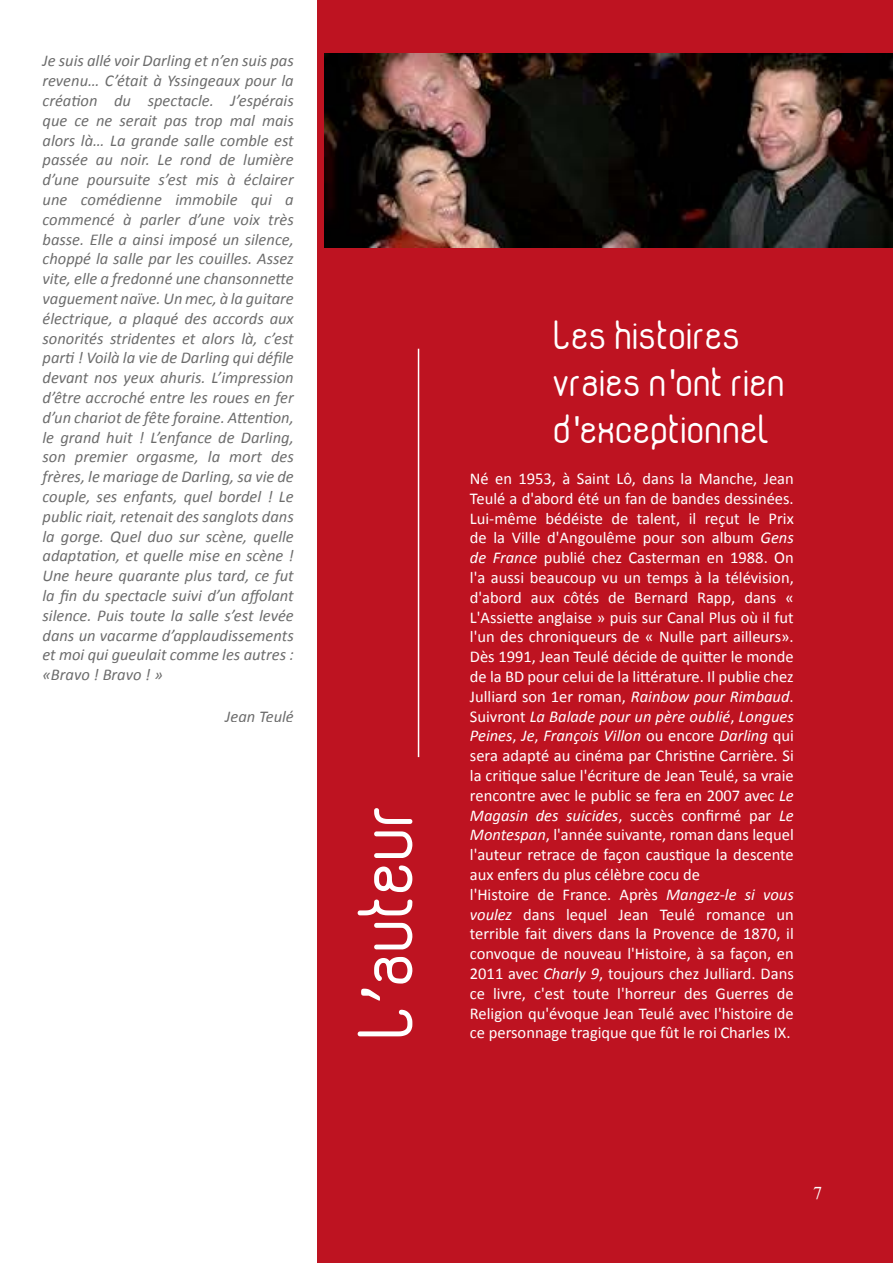
<style>
.page{position:relative;width:893px;height:1263px;background:#fff}
.page>*{position:absolute;margin:0;border:0;box-sizing:border-box;transform-origin:0 0}
.t1{font:75px "Genikas";color:#fff}
.t2{font:39px/46.8px "Genikas";color:#fff}
.t3{font:18px "Times New Roman";color:#fff}
.t4{font:16.5px/19.8px "Calibri";color:#fff}
.t5{font:italic 16.5px/19.8px "Calibri";color:#000;text-align:justify}
.s1{font-family:"Calibri"}
.s2{font-style:italic}
</style>
<div class="page">
<div style="left:317px;top:0;width:576px;height:1263px;background:#be1321"></div>
<hr style="left:418px;top:349px;width:1px;height:408px;background:#fff">
<img style="left:325px;top:54px;width:568px;height:193px">
<p class="t5" style="left:43px;top:50px;width:253px">Je suis allé voir Darling et n’en suis pas revenu… C’était à Yssingeaux pour la création du spectacle. J’espérais que ce ne serait pas trop mal mais alors là… La grande salle comble est passée au noir. Le rond de lumière d’une poursuite s’est mis à éclairer une comédienne immobile qui a commencé à parler d’une voix très basse. Elle a ainsi imposé un silence, choppé la salle par les couilles. Assez vite, elle a fredonné une chansonnette vaguement naïve. Un mec, à la guitare électrique, a plaqué des accords aux sonorités stridentes et alors là, c’est parti ! Voilà la vie de Darling qui défile devant nos yeux ahuris. L’impression d’être accroché entre les roues en fer d’un chariot de fête foraine. Attention, le grand huit ! L’enfance de Darling, son premier orgasme, la mort des frères, le mariage de Darling, sa vie de couple, ses enfants, quel bordel ! Le public riait, retenait des sanglots dans la gorge. Quel duo sur scène, quelle adaptation, et quelle mise en scène !<br>Une heure quarante plus tard, ce fut la fin du spectacle suivi d’un affolant silence. Puis toute la salle s’est levée dans un vacarme d’applaudissements et moi qui gueulait comme les autres : «Bravo ! Bravo ! »</p>
<p class="t5" style="left:225px;top:706px;width:70px">Jean Teulé</p>
<h1 class="t1" style="left:354px;top:1036px;width:237px;rotate:-90deg">L<span class="s1">’</span>auteur</h1>
<h2 class="t2" style="left:555px;top:314px;width:233px">Les histoires vraies n<span class="s1">'</span>ont rien d<span class="s1">'</span>exceptionnel</h2>
<p class="t4" style="left:470px;top:469px;width:325px">Né en 1953, à Saint Lô, dans la Manche, Jean Teulé a d'abord été un fan de bandes dessinées.<br>Lui-même bédéiste de talent, il reçut le Prix de la Ville d'Angoulême pour son album <span class="s2">Gens de France</span> publié chez Casterman en 1988. On l'a aussi beaucoup vu un temps à la télévision, d'abord aux côtés de Bernard Rapp, dans « L'Assiette anglaise » puis sur Canal Plus où il fut l'un des chroniqueurs de « Nulle part ailleurs».<br>Dès 1991, Jean Teulé décide de quitter le monde de la BD pour celui de la littérature. Il publie chez Julliard son 1er roman, <span class="s2">Rainbow pour Rimbaud</span>.<br>Suivront <span class="s2">La Balade pour un père oublié</span>, <span class="s2">Longues Peines</span>, <span class="s2">Je</span>, <span class="s2">François Villon</span> ou encore <span class="s2">Darling</span> qui sera adapté au cinéma par Christine Carrière. Si la critique salue l'écriture de Jean Teulé, sa vraie rencontre avec le public se fera en 2007 avec <span class="s2">Le Magasin des suicides</span>, succès confirmé par <span class="s2">Le Montespan</span>, l'année suivante, roman dans lequel l'auteur retrace de façon caustique la descente aux enfers du plus célèbre cocu de<br>l'Histoire de France. Après <span class="s2">Mangez-le si vous voulez</span> dans lequel Jean Teulé romance un terrible fait divers dans la Provence de 1870, il convoque de nouveau l'Histoire, à sa façon, en 2011 avec <span class="s2">Charly 9</span>, toujours chez Julliard. Dans ce livre, c'est toute l'horreur des Guerres de Religion qu'évoque Jean Teulé avec l'histoire de</p>
<p class="t4" style="left:470px;top:1023px;width:322px">ce personnage tragique que fût le roi Charles IX.</p>
<p class="t3" style="left:813px;top:1181px;width:10px">7</p>
</div>
